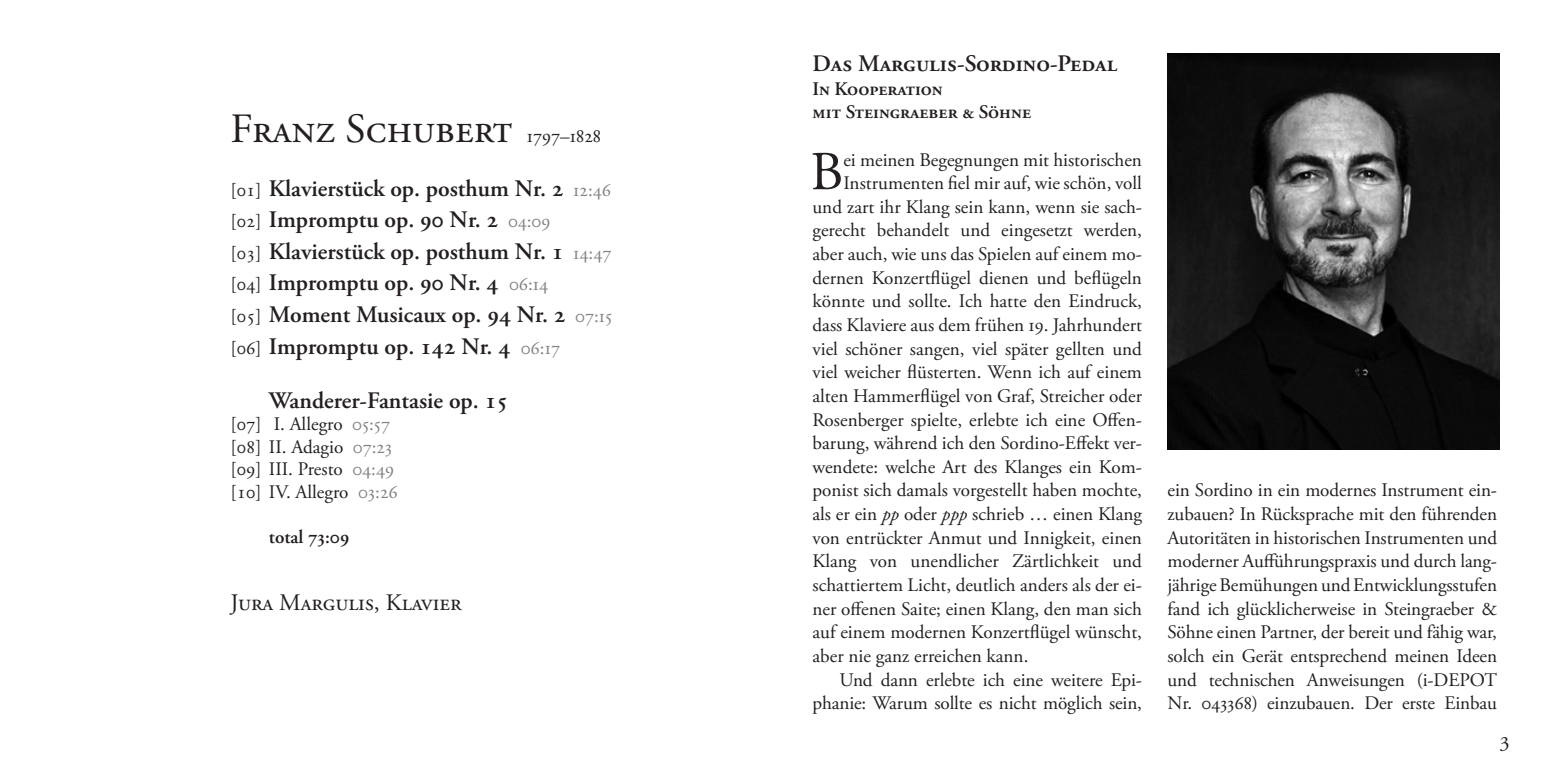
<style>
.page{position:relative;width:1544px;height:766px;background:#fff}
.page>*{position:absolute;margin:0;border:0;box-sizing:border-box;transform-origin:0 0}
.t1{font:54.68px "Adobe Garamond Pro";color:#231f20}
.t2{font:41.62px "Adobe Garamond Pro";color:#231f20}
.t3{font:600 23.62px/31.5px "Adobe Garamond Pro";color:#231f20}
.t4{font:23.62px "Adobe Garamond Pro";color:#231f20}
.t5{font:20.25px "Adobe Garamond Pro";color:#231f20}
.t6{font:19.12px/23.6px "Adobe Garamond Pro";color:#231f20;text-align:justify}
.t7{font:600 19.12px/23.6px "Adobe Garamond Pro";color:#231f20}
.s1{font-size:19.12px}
.s2{font-weight:400;font-size:19.12px}
.s3{font-weight:400;font-size:19.12px;color:#808285}
.s4{color:#808285}
.s5{font-style:italic}
</style>
<div class="page">
<img style="left:1167px;top:54px;width:332px;height:395px">
<h2 class="t2" style="left:231px;top:104px;width:372px">Franz Schubert <span class="s1">1797–1828</span></h2>
<p class="t3" style="left:231px;top:173px;width:383px"><span class="s2">[01]</span> Klavierstück op. posthum Nr. 2 <span class="s3">12:46 </span><span class="s2">[02]</span> Impromptu op. 90 Nr. 2 <span class="s3">04:09<br></span><span class="s2">[03]</span> Klavierstück op. posthum Nr. 1 <span class="s3">14:47 </span><span class="s2">[04]</span> Impromptu op. 90 Nr. 4 <span class="s3">06:14<br></span><span class="s2">[05]</span> Moment Musicaux op. 94 Nr. 2 <span class="s3">07:15 </span><span class="s2">[06]</span> Impromptu op. 142 Nr. 4 <span class="s3">06:17</span></p>
<p class="t3" style="left:269px;top:384px;width:241px">Wanderer-Fantasie op. 15</p>
<p class="t6" style="left:231px;top:413px;width:169px;line-height:22.5px;text-align:left">[07] I. Allegro <span class="s4">05:57 </span>[08] II. Adagio <span class="s4">07:23 </span>[09] III. Presto <span class="s4">04:49 </span>[10] IV. Allegro <span class="s4">03:26</span></p>
<p class="t7" style="left:269px;top:525px;width:82px">total 73:09</p>
<p class="t4" style="left:231px;top:588px;width:232px">Jura Margulis, Klavier</p>
<p class="t3" style="left:812px;top:48px;width:306px">Das Margulis-Sordino-Pedal</p>
<p class="t7" style="left:812px;top:77px;width:220px">In Kooperation<br>mit Steingraeber &amp; Söhne</p>
<h1 class="t1" style="left:810px;top:139px;width:35px">B</h1>
<p class="t6" style="left:843px;top:148px;width:300px">ei meinen Begegnungen mit historischen</p>
<p class="t6" style="left:843px;top:172px;width:300px">Instrumenten fiel mir auf, wie schön, voll</p>
<p class="t6" style="left:812px;top:195px;width:331px">und zart ihr Klang sein kann, wenn sie sach-</p>
<p class="t6" style="left:812px;top:219px;width:331px">gerecht behandelt und eingesetzt werden,</p>
<p class="t6" style="left:812px;top:243px;width:331px">aber auch, wie uns das Spielen auf einem mo-</p>
<p class="t6" style="left:812px;top:266px;width:331px">dernen Konzertflügel dienen und beflügeln</p>
<p class="t6" style="left:812px;top:290px;width:331px">könnte und sollte. Ich hatte den Eindruck,</p>
<p class="t6" style="left:812px;top:314px;width:331px">dass Klaviere aus dem frühen 19. Jahrhundert</p>
<p class="t6" style="left:812px;top:337px;width:331px">viel schöner sangen, viel später gellten und</p>
<p class="t6" style="left:812px;top:361px;width:331px">viel weicher flüsterten. Wenn ich auf einem</p>
<p class="t6" style="left:812px;top:384px;width:331px">alten Hammerflügel von Graf, Streicher oder</p>
<p class="t6" style="left:812px;top:408px;width:331px">Rosenberger spielte, erlebte ich eine Offen-</p>
<p class="t6" style="left:812px;top:432px;width:331px">barung, während ich den Sordino-Effekt ver-</p>
<p class="t6" style="left:812px;top:455px;width:331px">wendete: welche Art des Klanges ein Kom-</p>
<p class="t6" style="left:812px;top:479px;width:331px">ponist sich damals vorgestellt haben mochte,</p>
<p class="t6" style="left:812px;top:502px;width:331px">als er ein <span class="s5">pp</span> oder <span class="s5">ppp</span> schrieb … einen Klang</p>
<p class="t6" style="left:812px;top:526px;width:331px">von entrückter Anmut und Innigkeit, einen</p>
<p class="t6" style="left:812px;top:550px;width:331px">Klang von unendlicher Zärtlichkeit und</p>
<p class="t6" style="left:812px;top:573px;width:331px">schattiertem Licht, deutlich anders als der ei-</p>
<p class="t6" style="left:812px;top:597px;width:331px">ner offenen Saite; einen Klang, den man sich</p>
<p class="t6" style="left:812px;top:621px;width:331px">auf einem modernen Konzertflügel wünscht,</p>
<p class="t6" style="left:812px;top:644px;width:217px">aber nie ganz erreichen kann.</p>
<p class="t6" style="left:839px;top:668px;width:304px">Und dann erlebte ich eine weitere Epi-</p>
<p class="t6" style="left:812px;top:691px;width:331px">phanie: Warum sollte es nicht möglich sein,</p>
<p class="t6" style="left:1167px;top:479px;width:331px">ein Sordino in ein modernes Instrument ein&shy;zubauen? In Rücksprache mit den führenden Autoritäten in historischen Instrumenten und moderner Aufführungspraxis und durch lang&shy;jährige Bemühungen und Entwicklungsstufen fand ich glücklicherweise in Steingraeber &amp; Söhne einen Partner, der bereit und fähig war, solch ein Gerät entsprechend meinen Ideen und technischen Anweisungen (i-DEPOT Nr. 043368) einzubauen. Der erste Einbau</p>
<p class="t5" style="left:1499px;top:730px;width:12px">3</p>
</div>
